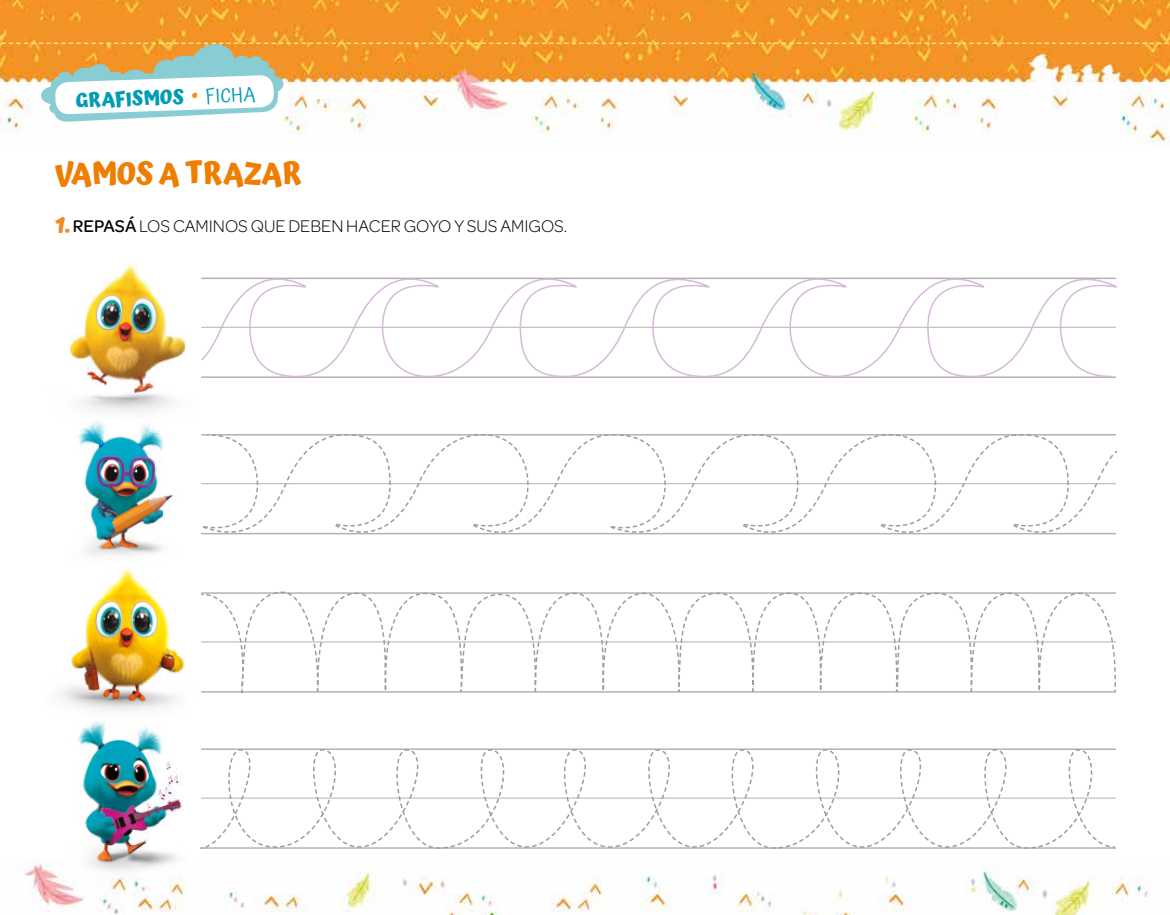
<style>
.page{position:relative;width:1170px;height:915px;background:#fff}
.page>*{position:absolute;margin:0;border:0;box-sizing:border-box;transform-origin:0 0}
.t1{font:700 30px "Atma";color:#ef7d00}
.t2{font:700 19.5px "Atma";color:#009cb4}
.t3{font:300 18px "Omnes";color:#000}
.s1{font-weight:400}
.s2{font-family:"Atma";font-weight:700;font-size:21.9px;color:#f28a25}
.s3{font-weight:500}
</style>
<div class="page">
<img style="left:0;top:0;width:1169px;height:144px">
<img style="left:24px;top:859px;width:1125px;height:55px">
<hr style="left:201px;top:532px;width:914px;height:2px;background:#b3b2b2">
<svg style="left:201px;top:277px;width:501px;height:101px"></svg>
<svg style="left:702px;top:277px;width:416px;height:101px"></svg>
<svg style="left:213px;top:434px;width:901px;height:101px"></svg>
<svg style="left:201px;top:591px;width:915px;height:102px"></svg>
<svg style="left:209px;top:748px;width:907px;height:101px"></svg>
<img style="left:78px;top:421px;width:135px;height:132px">
<img style="left:56px;top:729px;width:153px;height:151px">
<img style="left:69px;top:264px;width:117px;height:148px">
<img style="left:61px;top:553px;width:124px;height:176px">
<svg style="left:0;top:43px;width:1169px;height:79px"></svg>
<p class="t2" style="left:75px;top:89px;width:181px;rotate:-2deg">GRAFISMOS <span class="s1">FICHA</span></p>
<h1 class="t1" style="left:55px;top:156px;width:247px">VAMOS A TRAZAR</h1>
<p class="t3" style="left:55px;top:214px;width:513px"><span class="s2">1.</span> <span class="s3">REPASÁ</span> LOS CAMINOS QUE DEBEN HACER GOYO Y SUS AMIGOS.</p>
</div>
